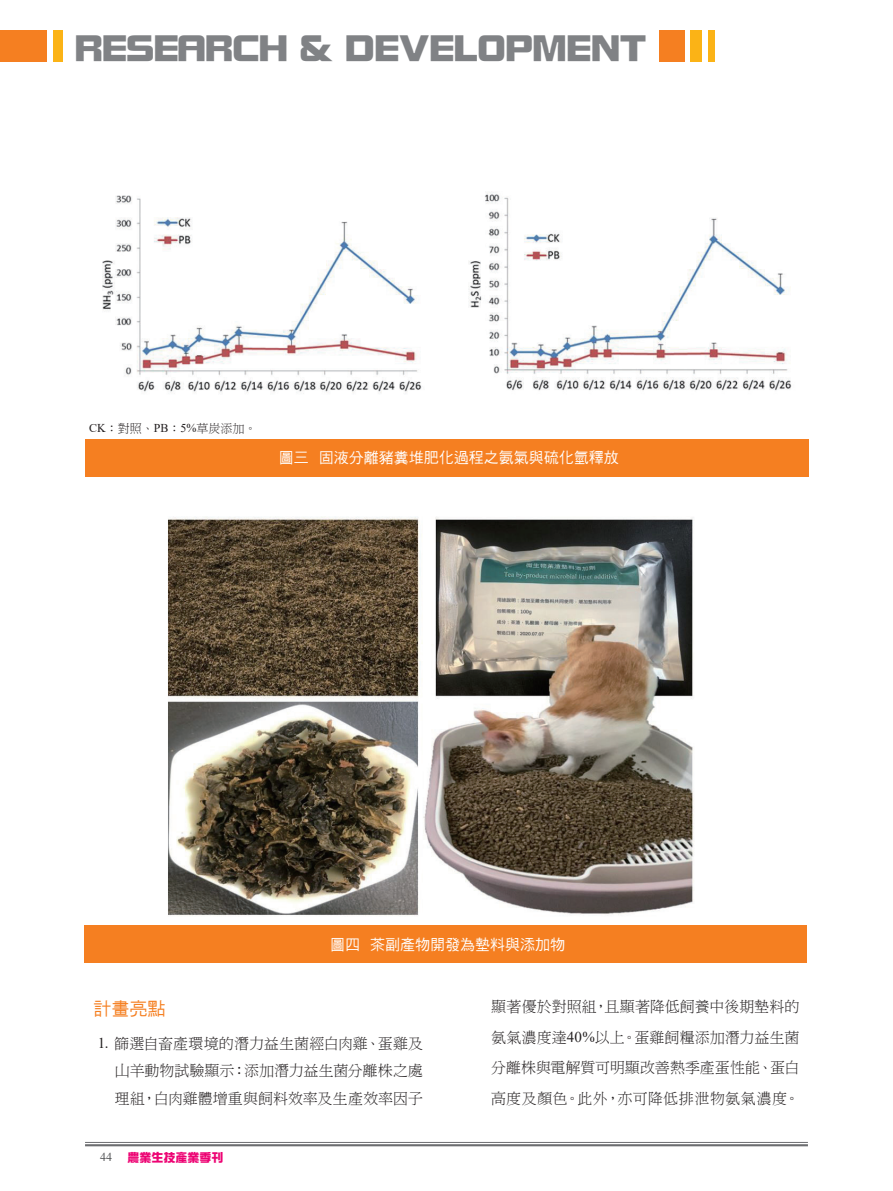
<style>
.page{position:relative;width:893px;height:1191px;background:#fff}
.page>*{position:absolute;margin:0;border:0;box-sizing:border-box;transform-origin:0 0}
.t1{font:36px "DF Zong Yi W9 WINP BF";color:#808285}
.t2{font:18px "DF Hei W5 WINP BF";color:#f57f21}
.t3{font:15px/30.5px "DF Ming W3 WIN BF";color:#231f20;text-align:justify}
.t4{font:15px "DF Hei W5 WINP BF";color:#fff}
.t5{font:12px "DF Ming W3 WIN BF";color:#231f20}
.t6{font:12px "DF Zong Yi W9 WINP BF";color:#ed0373}
.t7{font:12px "Times New Roman";color:#57585a}
.s1{font-family:"Times New Roman"}
</style>
<div class="page">
<hr style="left:85px;top:1142px;width:723px;height:1px;background:#6c6d70">
<hr style="left:85px;top:1144px;width:723px;height:2px;background:#6c6d70">
<div style="left:659px;top:30px;width:25px;height:32px;background:#f57f21"></div>
<div style="left:691px;top:30px;width:11px;height:32px;background:#fbb316"></div>
<div style="left:708px;top:30px;width:6px;height:32px;background:#fbb316"></div>
<div style="left:54px;top:30px;width:9px;height:32px;background:#fbb316"></div>
<div style="left:0;top:30px;width:47px;height:32px;background:#f57f21"></div>
<img style="left:102px;top:192px;width:690px;height:202px">
<div style="left:85px;top:439px;width:723px;height:37px;background:#f57f21"></div>
<img style="left:168px;top:517px;width:526px;height:399px">
<div style="left:84px;top:925px;width:723px;height:38px;background:#f57f21"></div>
<h1 class="t1" style="left:75px;top:30px;width:573px">RESEARCH &amp; DEVELOPMENT</h1>
<p class="t5" style="left:89px;top:422px;width:169px"><span class="s1">CK</span>：對照、<span class="s1">PB</span>：<span class="s1">5%</span>草炭添加。</p>
<p class="t4" style="left:279px;top:450px;width:341px">圖三 固液分離豬糞堆肥化過程之氨氣與硫化氫釋放</p>
<p class="t4" style="left:330px;top:937px;width:236px">圖四 茶副產物開發為墊料與添加物</p>
<p class="t2" style="left:94px;top:999px;width:73px">計畫亮點</p>
<p class="t3" style="left:115px;top:1029px;width:310px;line-height:27.8px;text-indent:-17px"><span class="s1">1.</span> 篩選自畜產環境的潛力益生菌經白肉雞、蛋雞及山羊動物試驗顯示：添加潛力益生菌分離株之處理組，白肉雞體增重與飼料效率及生產效率因子</p>
<p class="t7" style="left:100px;top:1148px;width:13px">44</p>
<p class="t6" style="left:128px;top:1151px;width:97px">農業生技產業季刊</p>
<p class="t3" style="left:491px;top:991px;width:310px">顯著優於對照組，且顯著降低飼養中後期墊料的氨氣濃度達<span class="s1">40%</span>以上。蛋雞飼糧添加潛力益生菌分離株與電解質可明顯改善熱季產蛋性能、蛋白高度及顏色。此外，亦可降低排泄物氨氣濃度。</p>
</div>
